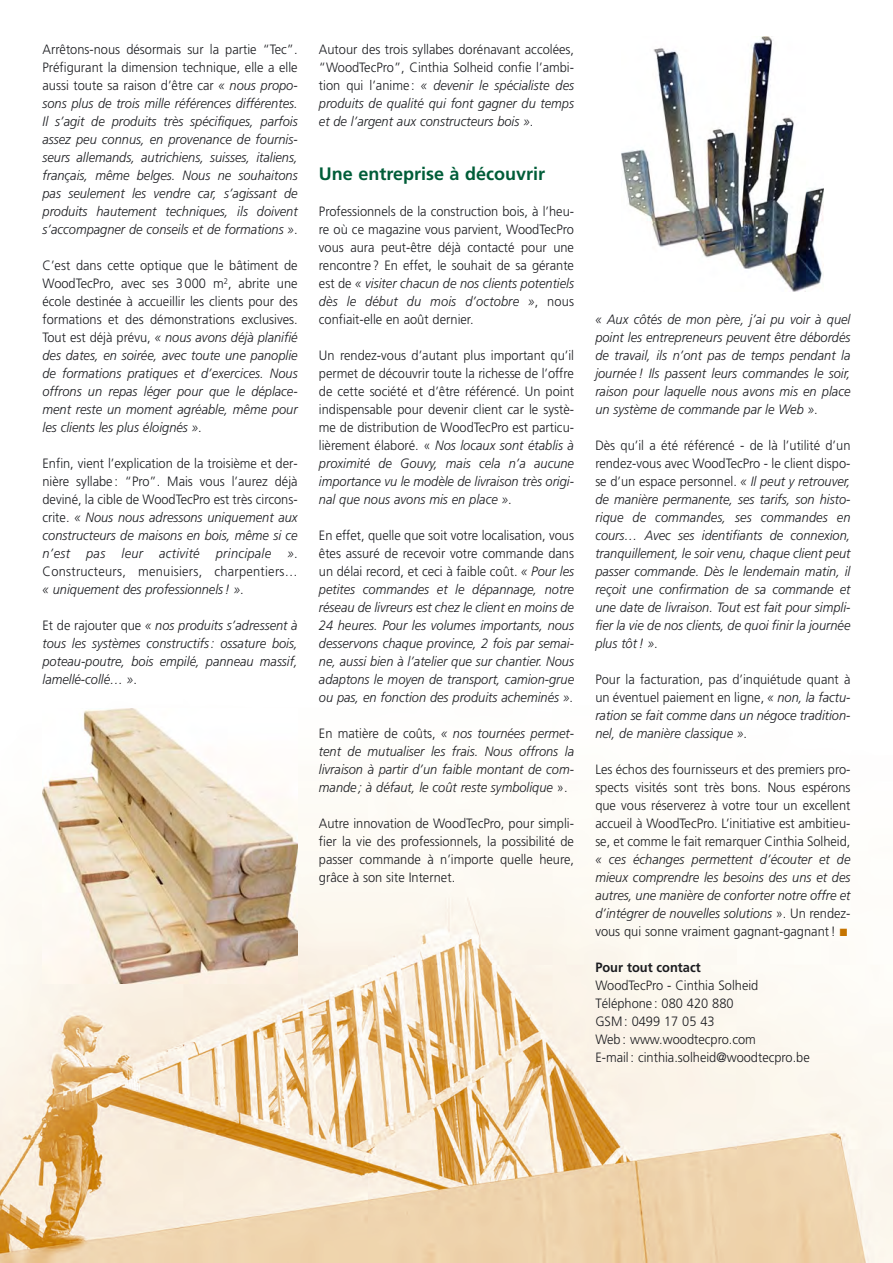
<style>
.page{position:relative;width:893px;height:1263px;background:#fff}
.page>*{position:absolute;margin:0;border:0;box-sizing:border-box;transform-origin:0 0}
.t1{font:700 18px "Frutiger";color:#005d38}
.t2{font:italic 300 13.5px/18px "Frutiger";color:#1b1c20;text-align:justify;scale:.95 1}
.t3{font:300 13.5px/18px "Frutiger";color:#1b1c20;text-align:justify;scale:.95 1}
.t4{font:700 13.5px "Frutiger";color:#1b1c20;scale:.95 1}
.s1{font-style:normal}
.s2{font-style:italic}
.s3{color:#c57400}
</style>
<div class="page">
<img style="left:0;top:788px;width:893px;height:475px">
<img style="left:622px;top:37px;width:202px;height:254px">
<img style="left:43px;top:708px;width:255px;height:276px">
<p class="t2" style="left:43px;top:41px;width:270px"><span class="s1">Arrêtons-nous désormais sur la partie “Tec”.<br>Préfigurant la dimension technique, elle a elle aussi toute sa raison d’être car</span> « nous propo&shy;sons plus de trois mille références différentes.<br>Il s’agit de produits très spécifiques, parfois assez peu connus, en provenance de fournis&shy;seurs allemands, autrichiens, suisses, italiens, français, même belges. Nous ne souhaitons pas seulement les vendre car, s’agissant de produits hautement techniques, ils doivent s’accompagner de conseils et de formations »<span class="s1">.</span></p>
<p class="t2" style="left:43px;top:257px;width:270px"><span class="s1">C’est dans cette optique que le bâtiment de WoodTecPro, avec ses 3 000 m</span><sup>2</sup><span class="s1">, abrite une école destinée à accueillir les clients pour des formations et des démonstrations exclusives.<br>Tout est déjà prévu,</span> « nous avons déjà planifié des dates, en soirée, avec toute une panoplie de formations pratiques et d’exercices. Nous offrons un repas léger pour que le déplace&shy;ment reste un moment agréable, même pour les clients les plus éloignés »<span class="s1">.</span></p>
<p class="t3" style="left:43px;top:455px;width:270px">Enfin, vient l’explication de la troisième et der&shy;nière syllabe : “Pro”. Mais vous l’aurez déjà deviné, la cible de WoodTecPro est très circons&shy;crite. <span class="s2">« Nous nous adressons uniquement aux constructeurs de maisons en bois, même si ce n’est pas leur activité principale »</span>.<br>Constructeurs, menuisiers, charpentiers… <span class="s2">« uniquement des professionnels ! »</span>.</p>
<p class="t2" style="left:43px;top:617px;width:270px"><span class="s1">Et de rajouter que</span> « nos produits s’adressent à tous les systèmes constructifs : ossature bois, poteau-poutre, bois empilé, panneau massif, lamellé-collé… »<span class="s1">.</span></p>
<p class="t3" style="left:319px;top:41px;width:270px">Autour des trois syllabes dorénavant accolées, “WoodTecPro”, Cinthia Solheid confie l’ambi&shy;tion qui l’anime : <span class="s2">« devenir le spécialiste des produits de qualité qui font gagner du temps et de l’argent aux constructeurs bois »</span>.</p>
<h1 class="t1" style="left:319px;top:167px;width:228px">Une entreprise à découvrir</h1>
<p class="t3" style="left:319px;top:203px;width:270px">Professionnels de la construction bois, à l’heu&shy;re où ce magazine vous parvient, WoodTecPro vous aura peut-être déjà contacté pour une rencontre ? En effet, le souhait de sa gérante est de <span class="s2">« visiter chacun de nos clients potentiels dès le début du mois d’octobre »</span>, nous confiait-elle en août dernier.</p>
<p class="t3" style="left:319px;top:347px;width:270px">Un rendez-vous d’autant plus important qu’il permet de découvrir toute la richesse de l’offre de cette société et d’être référencé. Un point indispensable pour devenir client car le systè&shy;me de distribution de WoodTecPro est particu&shy;lièrement élaboré. « <span class="s2">Nos locaux sont établis à proximité de Gouvy, mais cela n’a aucune importance vu le modèle de livraison très origi&shy;nal que nous avons mis en place »</span>.</p>
<p class="t2" style="left:319px;top:527px;width:270px"><span class="s1">En effet, quelle que soit votre localisation, vous êtes assuré de recevoir votre commande dans un délai record, et ceci à faible coût.</span> « Pour les petites commandes et le dépannage, notre réseau de livreurs est chez le client en moins de 24 heures. Pour les volumes importants, nous desservons chaque province, 2 fois par semai&shy;ne, aussi bien à l’atelier que sur chantier. Nous adaptons le moyen de transport, camion-grue ou pas, en fonction des produits acheminés »<span class="s1">.</span></p>
<p class="t2" style="left:319px;top:725px;width:270px"><span class="s1">En matière de coûts,</span> « nos tournées permet&shy;tent de mutualiser les frais. Nous offrons la livraison à partir d’un faible montant de com&shy;mande ; à défaut, le coût reste symbolique <span class="s1">».</span></p>
<p class="t3" style="left:319px;top:815px;width:270px">Autre innovation de WoodTecPro, pour simpli&shy;fier la vie des professionnels, la possibilité de passer commande à n’importe quelle heure, grâce à son site Internet.</p>
<p class="t2" style="left:595px;top:311px;width:270px">« Aux côtés de mon père, j’ai pu voir à quel point les entrepreneurs peuvent être débordés de travail, ils n’ont pas de temps pendant la journée ! Ils passent leurs commandes le soir, raison pour laquelle nous avons mis en place un système de commande par le Web »<span class="s1">.</span></p>
<p class="t2" style="left:595px;top:437px;width:270px"><span class="s1">Dès qu’il a été référencé - de là l’utilité d’un rendez-vous avec WoodTecPro - le client dispo&shy;se d’un espace personnel.</span> « Il peut y retrouver, de manière permanente, ses tarifs, son histo&shy;rique de commandes, ses commandes en cours… Avec ses identifiants de connexion, tranquillement, le soir venu, chaque client peut passer commande. Dès le lendemain matin, il reçoit une confirmation de sa commande et une date de livraison. Tout est fait pour simpli&shy;fier la vie de nos clients, de quoi finir la journée plus tôt ! »<span class="s1">.</span></p>
<p class="t2" style="left:595px;top:671px;width:270px"><span class="s1">Pour la facturation, pas d’inquiétude quant à un éventuel paiement en ligne,</span> « non, la factu&shy;ration se fait comme dans un négoce tradition&shy;nel, de manière classique »<span class="s1">.</span></p>
<p class="t3" style="left:595px;top:761px;width:270px">Les échos des fournisseurs et des premiers pro&shy;spects visités sont très bons. Nous espérons que vous réserverez à votre tour un excellent accueil à WoodTecPro. L’initiative est ambitieu&shy;se, et comme le fait remarquer Cinthia Solheid,</p>
<p class="t2" style="left:595px;top:851px;width:270px">« ces échanges permettent d’écouter et de mieux comprendre les besoins des uns et des autres, une manière de conforter notre offre et d’intégrer de nouvelles solutions <span class="s1">». Un rendez&shy;vous qui sonne vraiment gagnant-gagnant !</span> <span class="s3">■</span></p>
<p class="t4" style="left:595px;top:962px;width:112px">Pour tout contact</p>
<p class="t3" style="left:595px;top:977px;width:227px;text-align:left">WoodTecPro - Cinthia Solheid<br>Téléphone : 080 420 880<br>GSM : 0499 17 05 43<br>Web : www.woodtecpro.com<br>E-mail : cinthia.solheid@woodtecpro.be</p>
</div>
